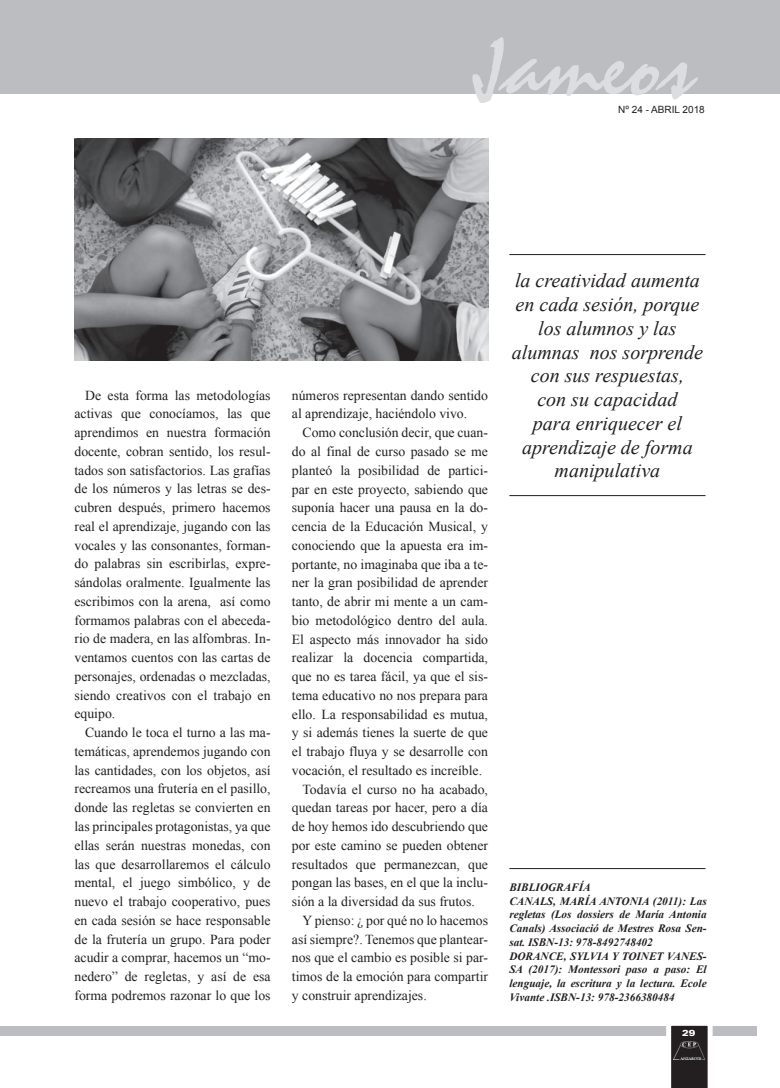
<style>
.page{position:relative;width:780px;height:1088px;background:#fff}
.page>*{position:absolute;margin:0;border:0;box-sizing:border-box;transform-origin:0 0}
.t1{font:90px "Staccato 222 BT";color:#dcdddf}
.t2{font:italic 20px/23.8px "Times New Roman";color:#231f20;text-align:center}
.t3{font:13.75px/18.8px "Times New Roman";color:#231f20;text-align:justify}
.t4{font:italic 700 11.25px/13.8px "Times New Roman";color:#231f20}
.t5{font:10px "Arial";color:#231f20}
.t6{font:900 expanded 8.75px "Zurich BT";color:#fff}
</style>
<div class="page">
<div style="left:0;top:1026px;width:18px;height:10px;background:#bcbdc0"></div>
<div style="left:0;top:0;width:18px;height:93px;background:#bcbdc0"></div>
<div style="left:18px;top:1026px;width:738px;height:10px;background:#bcbdc0"></div>
<div style="left:18px;top:0;width:762px;height:93px;background:#bcbdc0"></div>
<svg style="left:666px;top:1025px;width:46px;height:63px"></svg>
<img style="left:673px;top:1042px;width:31px;height:18px">
<img style="left:74px;top:138px;width:414px;height:223px">
<hr style="left:509px;top:254px;width:196px;height:1px;background:#231f20">
<hr style="left:509px;top:495px;width:196px;height:1px;background:#231f20">
<hr style="left:509px;top:868px;width:196px;height:1px;background:#231f20">
<h1 class="t1" style="left:472px;top:17px;width:223px">Jameos</h1>
<p class="t5" style="left:618px;top:103px;width:88px">Nº 24 - ABRIL 2018</p>
<p class="t3" style="left:74px;top:385px;width:198px;text-indent:11px">De esta forma las metodologías activas que conocíamos, las que aprendimos en nuestra formación docente, cobran sentido, los resul&shy;tados son satisfactorios. Las grafías de los números y las letras se des&shy;cubren después, primero hacemos real el aprendizaje, jugando con las vocales y las consonantes, forman&shy;do palabras sin escribirlas, expre&shy;sándolas oralmente. Igualmente las escribimos con la arena, así como formamos palabras con el abeceda&shy;rio de madera, en las alfombras. In&shy;ventamos cuentos con las cartas de personajes, ordenadas o mezcladas, siendo creativos con el trabajo en equipo.</p>
<p class="t3" style="left:74px;top:723px;width:198px;text-indent:11px">Cuando le toca el turno a las ma&shy;temáticas, aprendemos jugando con las cantidades, con los objetos, así recreamos una frutería en el pasillo, donde las regletas se convierten en las principales protagonistas, ya que ellas serán nuestras monedas, con las que desarrollaremos el cálculo mental, el juego simbólico, y de nuevo el trabajo cooperativo, pues en cada sesión se hace responsable de la frutería un grupo. Para poder acudir a comprar, hacemos un “mo&shy;nedero” de regletas, y así de esa forma podremos razonar lo que los</p>
<p class="t3" style="left:292px;top:385px;width:198px">números representan dando sentido al aprendizaje, haciéndolo vivo.</p>
<p class="t3" style="left:302px;top:423px;width:187px">Como conclusión decir, que cuan-</p>
<p class="t3" style="left:292px;top:442px;width:198px">do al final de curso pasado se me</p>
<p class="t3" style="left:292px;top:460px;width:198px">planteó la posibilidad de partici-</p>
<p class="t3" style="left:292px;top:479px;width:198px">par en este proyecto, sabiendo que</p>
<p class="t3" style="left:292px;top:498px;width:198px">suponía hacer una pausa en la do-</p>
<p class="t3" style="left:292px;top:517px;width:198px">cencia de la Educación Musical, y</p>
<p class="t3" style="left:292px;top:535px;width:198px">conociendo que la apuesta era im-</p>
<p class="t3" style="left:292px;top:554px;width:198px">portante, no imaginaba que iba a te-</p>
<p class="t3" style="left:292px;top:573px;width:198px">ner la gran posibilidad de aprender</p>
<p class="t3" style="left:292px;top:592px;width:198px">tanto, de abrir mi mente a un cam-</p>
<p class="t3" style="left:292px;top:611px;width:198px">bio metodológico dentro del aula.</p>
<p class="t3" style="left:292px;top:629px;width:198px">El aspecto más innovador ha sido</p>
<p class="t3" style="left:292px;top:648px;width:198px">realizar la docencia compartida,</p>
<p class="t3" style="left:292px;top:667px;width:198px">que no es tarea fácil, ya que el sis-</p>
<p class="t3" style="left:292px;top:686px;width:198px">tema educativo no nos prepara para</p>
<p class="t3" style="left:292px;top:704px;width:198px">ello. La responsabilidad es mutua,</p>
<p class="t3" style="left:292px;top:723px;width:198px">y si además tienes la suerte de que</p>
<p class="t3" style="left:292px;top:742px;width:198px">el trabajo fluya y se desarrolle con</p>
<p class="t3" style="left:292px;top:761px;width:192px">vocación, el resultado es increíble.</p>
<p class="t3" style="left:302px;top:779px;width:187px">Todavía el curso no ha acabado,</p>
<p class="t3" style="left:292px;top:798px;width:198px">quedan tareas por hacer, pero a día</p>
<p class="t3" style="left:292px;top:817px;width:198px">de hoy hemos ido descubriendo que</p>
<p class="t3" style="left:292px;top:836px;width:198px">por este camino se pueden obtener</p>
<p class="t3" style="left:292px;top:854px;width:198px">resultados que permanezcan, que</p>
<p class="t3" style="left:292px;top:873px;width:198px">pongan las bases, en el que la inclu-</p>
<p class="t3" style="left:292px;top:892px;width:184px">sión a la diversidad da sus frutos.</p>
<p class="t3" style="left:302px;top:911px;width:187px">Y pienso: ¿ por qué no lo hacemos</p>
<p class="t3" style="left:292px;top:929px;width:198px">así siempre?. Tenemos que plantear-</p>
<p class="t3" style="left:292px;top:948px;width:198px">nos que el cambio es posible si par-</p>
<p class="t3" style="left:292px;top:967px;width:198px">timos de la emoción para compartir</p>
<p class="t3" style="left:292px;top:986px;width:136px">y construir aprendizajes.</p>
<h2 class="t2" style="left:512px;top:268px;width:192px">la creatividad aumenta en cada sesión, porque los alumnos y las alumnas nos sorprende con sus respuestas,<br>con su capacidad<br>para enriquecer el aprendizaje de forma manipulativa</h2>
<p class="t4" style="left:509px;top:880px;width:199px">BIBLIOGRAFÍA<br>CANALS, MARÍA ANTONIA (2011): Las regletas (Los dossiers de María Antonia Canals) Associació de Mestres Rosa Sen&shy;sat. ISBN-13: 978-8492748402<br>DORANCE, SYLVIA Y TOINET VANES-SA (2017): Montessori paso a paso: El lenguaje, la escritura y la lectura. Ecole Vivante .ISBN-13: 978-2366380484</p>
<p class="t6" style="left:682px;top:1027px;width:15px">29</p>
</div>
